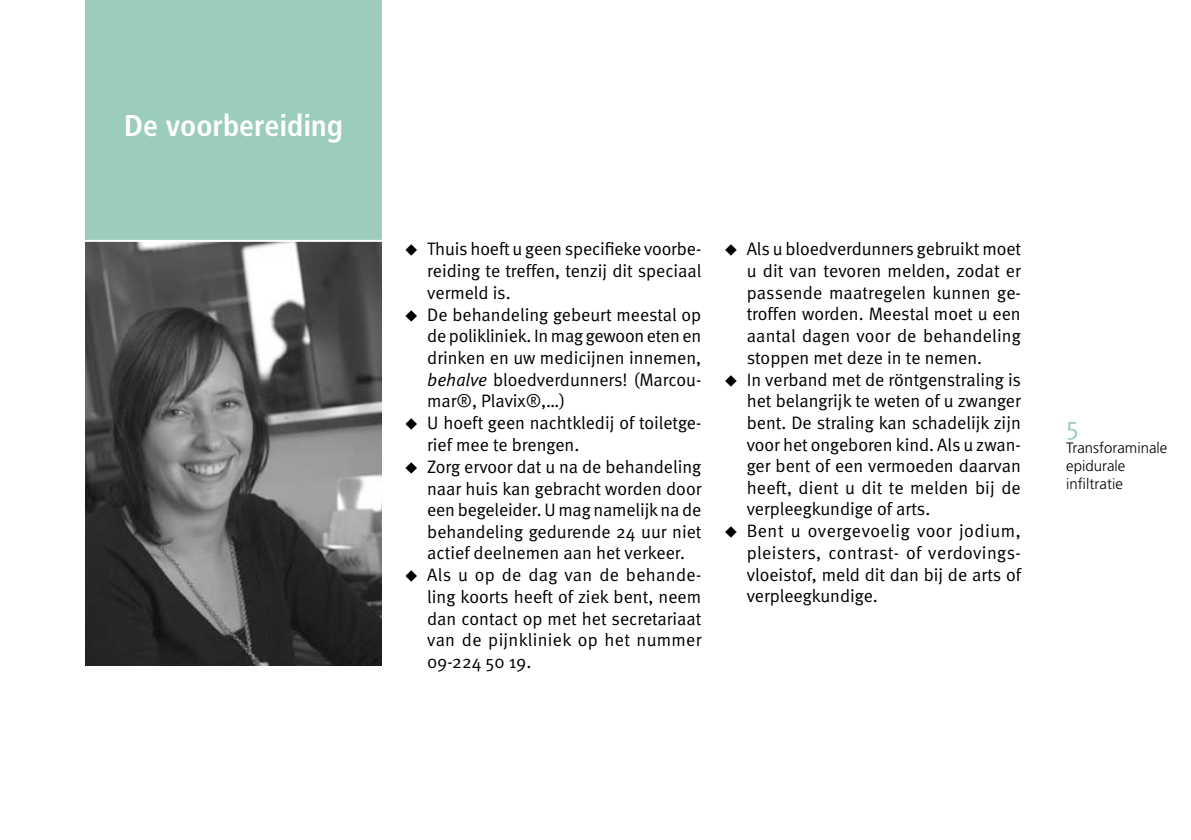
<style>
.page{position:relative;width:1191px;height:840px;background:#fff}
.page>*{position:absolute;margin:0;border:0;box-sizing:border-box;transform-origin:0 0}
.t1{font:700 condensed 30px "Frutiger";color:#fff}
.t2{font:18px/21.6px "Meta Normal";color:#000;text-align:justify}
.t3{font:300 15px/18px "Frutiger";color:#000}
.s1{font-style:italic}
</style>
<div class="page">
<img style="left:85px;top:242px;width:297px;height:423px">
<div style="left:86px;top:1px;width:295px;height:239px;background:#9cccbe"></div>
<div style="left:85px;top:0;width:297px;height:240px;border:1px solid #9cccbe"></div>
<h1 class="t1" style="left:124px;top:108px;width:220px">De voorbereiding</h1>
<p class="t2" style="left:427px;top:238px;width:276px;text-indent:-23px">◆ Thuis hoeft u geen specifieke voorbe&shy;reiding te treffen, tenzij dit speciaal vermeld is.</p>
<p class="t2" style="left:427px;top:303px;width:276px;text-indent:-23px">◆ De behandeling gebeurt meestal op de polikliniek. In mag gewoon eten en drinken en uw medicijnen innemen, <span class="s1">behalve</span> bloedverdunners! (Marcou&shy;mar®, Plavix®,…)</p>
<p class="t2" style="left:427px;top:412px;width:275px;text-indent:-23px">◆ U hoeft geen nachtkledij of toiletge&shy;rief mee te brengen.</p>
<p class="t2" style="left:427px;top:455px;width:276px;text-indent:-23px">◆ Zorg ervoor dat u na de behandeling naar huis kan gebracht worden door een begeleider. U mag namelijk na de behandeling gedurende 24 uur niet actief deelnemen aan het verkeer.</p>
<p class="t2" style="left:427px;top:564px;width:276px;text-indent:-23px">◆ Als u op de dag van de behande&shy;ling koorts heeft of ziek bent, neem dan contact op met het secretariaat van de pijnkliniek op het nummer 09-224 50 19.</p>
<p class="t2" style="left:746px;top:238px;width:276px;text-indent:-23px">◆ Als u bloedverdunners gebruikt moet u dit van tevoren melden, zodat er passende maatregelen kunnen ge&shy;troffen worden. Meestal moet u een aantal dagen voor de behandeling stoppen met deze in te nemen.</p>
<p class="t2" style="left:746px;top:368px;width:276px;text-indent:-23px">◆ In verband met de röntgenstraling is het belangrijk te weten of u zwanger bent. De straling kan schadelijk zijn voor het ongeboren kind. Als u zwan&shy;ger bent of een vermoeden daarvan heeft, dient u dit te melden bij de verpleegkundige of arts.</p>
<p class="t2" style="left:746px;top:520px;width:276px;text-indent:-23px">◆ Bent u overgevoelig voor jodium, pleisters, contrast- of verdovings&shy;vloeistof, meld dit dan bij de arts of verpleegkundige.</p>
<p class="t3" style="left:1066px;top:439px;width:103px">Transforaminale epidurale infiltratie</p>
</div>
